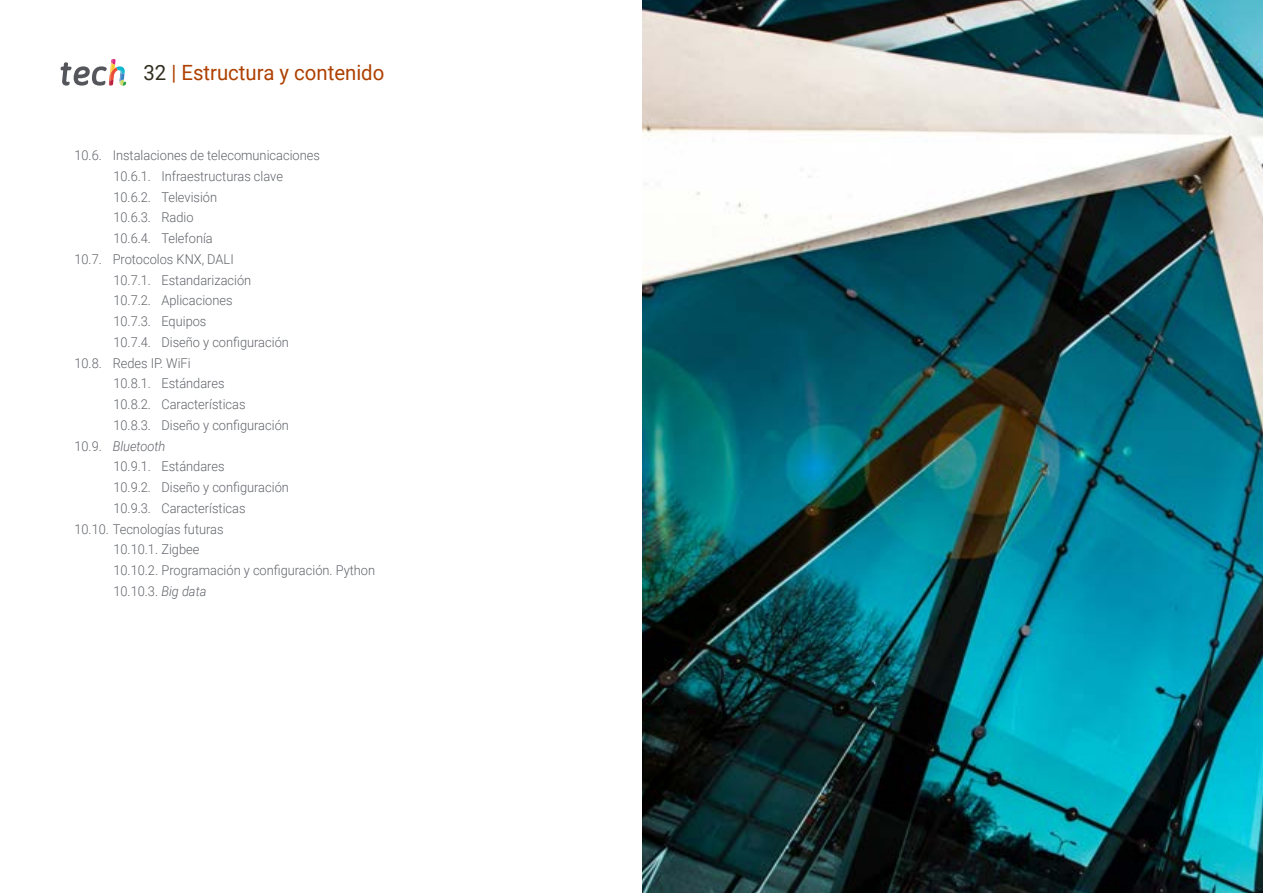
<style>
.page{position:relative;width:1263px;height:893px;background:#fff}
.page>*{position:absolute;margin:0;border:0;box-sizing:border-box;transform-origin:0 0}
.t1{font:21px "Roboto";color:#ae4000}
.t2{font:300 13.5px "Roboto";color:#61646a;scale:.95 1}
.t3{font:italic 300 13.5px "Roboto";color:#61646a;scale:.95 1}
.s1{color:#312e20}
.s2{font-style:normal}
.s3{font-style:italic}
</style>
<div class="page">
<svg style="left:61px;top:59px;width:65px;height:27px"></svg>
<img style="left:642px;top:0;width:621px;height:893px">
<h1 class="t1" style="left:144px;top:57px;width:242px"><span class="s1">32</span> | Estructura y contenido</h1>
<p class="t2" style="left:74px;top:146px;width:260px">10.6. Instalaciones de telecomunicaciones</p>
<p class="t2" style="left:113px;top:167px;width:180px">10.6.1. Infraestructuras clave</p>
<p class="t2" style="left:113px;top:187px;width:111px">10.6.2. Televisión</p>
<p class="t2" style="left:113px;top:208px;width:86px">10.6.3. Radio</p>
<p class="t2" style="left:113px;top:229px;width:106px">10.6.4. Telefonía</p>
<p class="t2" style="left:74px;top:250px;width:169px">10.7. Protocolos KNX, DALI</p>
<p class="t2" style="left:113px;top:270px;width:147px">10.7.1. Estandarización</p>
<p class="t2" style="left:113px;top:291px;width:127px">10.7.2. Aplicaciones</p>
<p class="t2" style="left:113px;top:312px;width:99px">10.7.3. Equipos</p>
<p class="t2" style="left:113px;top:333px;width:186px">10.7.4. Diseño y configuración</p>
<p class="t2" style="left:74px;top:353px;width:124px">10.8. Redes IP. WiFi</p>
<p class="t2" style="left:113px;top:374px;width:118px">10.8.1. Estándares</p>
<p class="t2" style="left:113px;top:395px;width:141px">10.8.2. Características</p>
<p class="t2" style="left:113px;top:416px;width:186px">10.8.3. Diseño y configuración</p>
<p class="t3" style="left:74px;top:436px;width:97px"><span class="s2">10.9.</span> Bluetooth</p>
<p class="t2" style="left:113px;top:457px;width:118px">10.9.1. Estándares</p>
<p class="t2" style="left:113px;top:478px;width:186px">10.9.2. Diseño y configuración</p>
<p class="t2" style="left:113px;top:499px;width:141px">10.9.3. Características</p>
<p class="t2" style="left:74px;top:519px;width:159px">10.10. Tecnologías futuras</p>
<p class="t2" style="left:113px;top:540px;width:92px">10.10.1. Zigbee</p>
<p class="t2" style="left:113px;top:561px;width:277px">10.10.2. Programación y configuración. Python</p>
<p class="t2" style="left:113px;top:582px;width:99px">10.10.3. <span class="s3">Big data</span></p>
</div>
